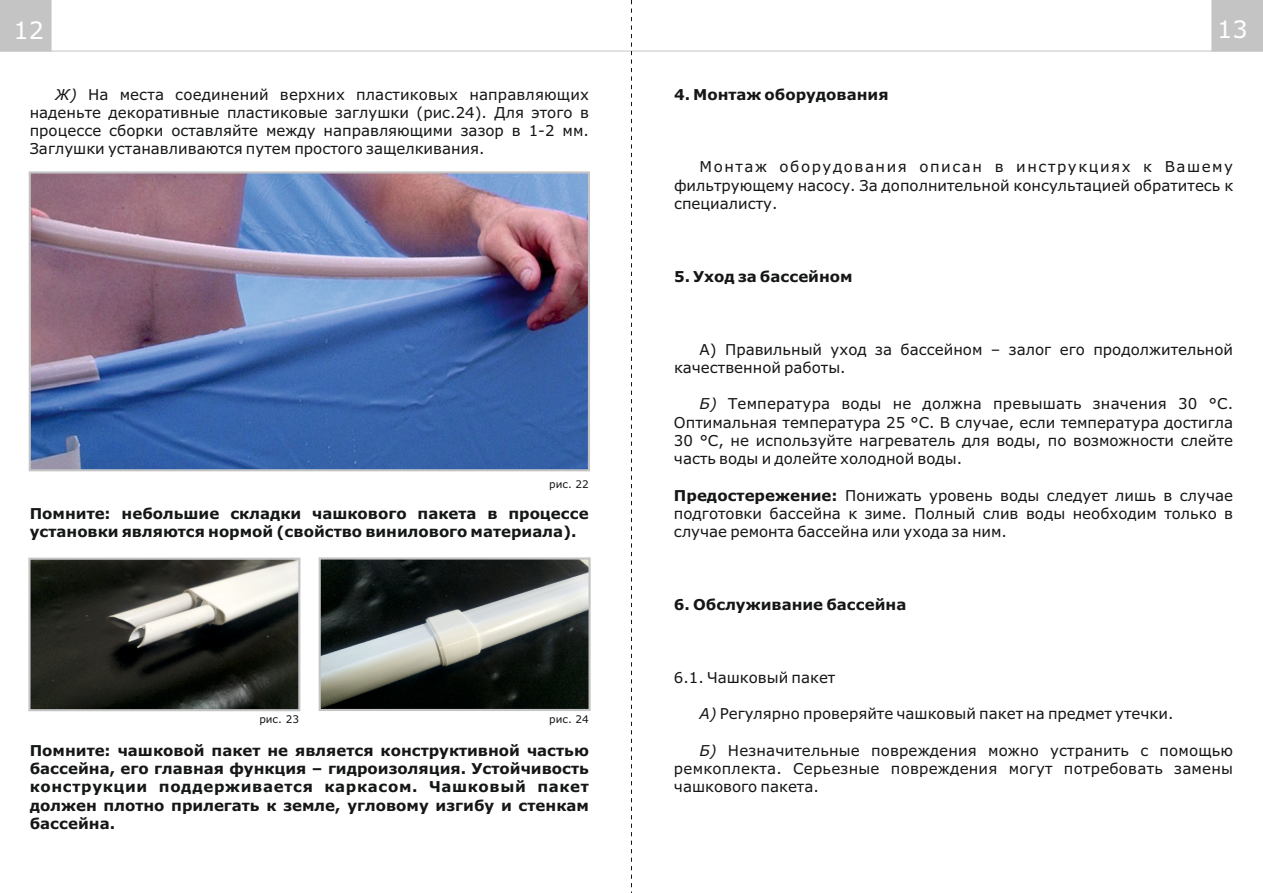
<style>
.page{position:relative;width:1263px;height:893px;background:#fff}
.page>*{position:absolute;margin:0;border:0;box-sizing:border-box;transform-origin:0 0}
.t1{font:24px "Verdana";color:#fff}
.t2{font:15px/18.3px "Verdana";color:#151616;text-align:justify}
.t3{font:700 15px/18.3px "Verdana";color:#151616}
.t4{font:10.5px "Verdana";color:#151616}
.s1{font-style:italic}
.s2{font-weight:700}
</style>
<div class="page">
<hr style="left:631px;top:51px;width:632px;height:1px;background:#c4c4c5">
<div style="left:1211px;top:0;width:52px;height:51px;background:#c4c4c5"></div>
<hr style="left:0;top:51px;width:631px;height:1px;background:#c4c4c5">
<div style="left:0;top:0;width:51px;height:51px;background:#c4c4c5"></div>
<svg style="left:631px;top:0;width:1px;height:893px"></svg>
<img style="left:31px;top:561px;width:266px;height:147px">
<img style="left:322px;top:560px;width:266px;height:148px">
<div style="left:28px;top:558px;width:272px;height:153px;border:2px solid #c4c4c5"></div>
<div style="left:319px;top:557px;width:272px;height:154px;border:2px solid #c4c4c5"></div>
<img style="left:32px;top:174px;width:555px;height:294px">
<div style="left:29px;top:171px;width:561px;height:300px;border:2px solid #c4c4c5"></div>
<h1 class="t1" style="left:14px;top:20px;width:32px">12</h1>
<h1 class="t1" style="left:1217px;top:20px;width:32px">13</h1>
<p class="t2" style="left:30px;top:86px;width:561px;text-indent:26px"><span class="s1">Ж)</span> На места соединений верхних пластиковых направляющих наденьте декоративные пластиковые заглушки (рис.24). Для этого в процессе сборки оставляйте между направляющими зазор в 1-2 мм.<br>Заглушки устанавливаются путем простого защелкивания.</p>
<p class="t4" style="left:549px;top:480px;width:41px">рис. 22</p>
<p class="t3" style="left:30px;top:505px;width:560px">Помните: небольшие складки чашкового пакета в процессе установки являются нормой (свойство винилового материала).</p>
<p class="t4" style="left:259px;top:715px;width:41px">рис. 23</p>
<p class="t4" style="left:549px;top:715px;width:41px">рис. 24</p>
<p class="t3" style="left:30px;top:742px;width:561px;text-align:justify">Помните: чашковой пакет не является конструктивной частью бассейна, его главная функция – гидроизоляция. Устойчивость конструкции поддерживается каркасом. Чашковый пакет должен плотно прилегать к земле, угловому изгибу и стенкам бассейна.</p>
<p class="t3" style="left:674px;top:86px;width:216px">4. Монтаж оборудования</p>
<p class="t2" style="left:674px;top:159px;width:561px;text-indent:26px">Монтаж оборудования описан в инструкциях к Вашему фильтрующему насосу. За дополнительной консультацией обратитесь к специалисту.</p>
<p class="t3" style="left:674px;top:268px;width:180px">5. Уход за бассейном</p>
<p class="t2" style="left:674px;top:341px;width:561px;text-indent:26px">А) Правильный уход за бассейном – залог его продолжительной качественной работы.</p>
<p class="t2" style="left:674px;top:396px;width:561px;text-indent:26px"><span class="s1">Б)</span> Температура воды не должна превышать значения 30 °C.<br>Оптимальная температура 25 °C. В случае, если температура достигла 30 °C, не используйте нагреватель для воды, по возможности слейте часть воды и долейте холодной воды.</p>
<p class="t2" style="left:674px;top:487px;width:561px"><span class="s2">Предостережение:</span> Понижать уровень воды следует лишь в случае подготовки бассейна к зиме. Полный слив воды необходим только в случае ремонта бассейна или ухода за ним.</p>
<p class="t3" style="left:674px;top:597px;width:234px">6. Обслуживание бассейна</p>
<p class="t2" style="left:674px;top:670px;width:163px">6.1. Чашковый пакет</p>
<p class="t2" style="left:699px;top:706px;width:475px"><span class="s1">А)</span> Регулярно проверяйте чашковый пакет на предмет утечки.</p>
<p class="t2" style="left:674px;top:742px;width:561px;text-indent:26px"><span class="s1">Б)</span> Незначительные повреждения можно устранить с помощью ремкоплекта. Серьезные повреждения могут потребовать замены чашкового пакета.</p>
</div>
